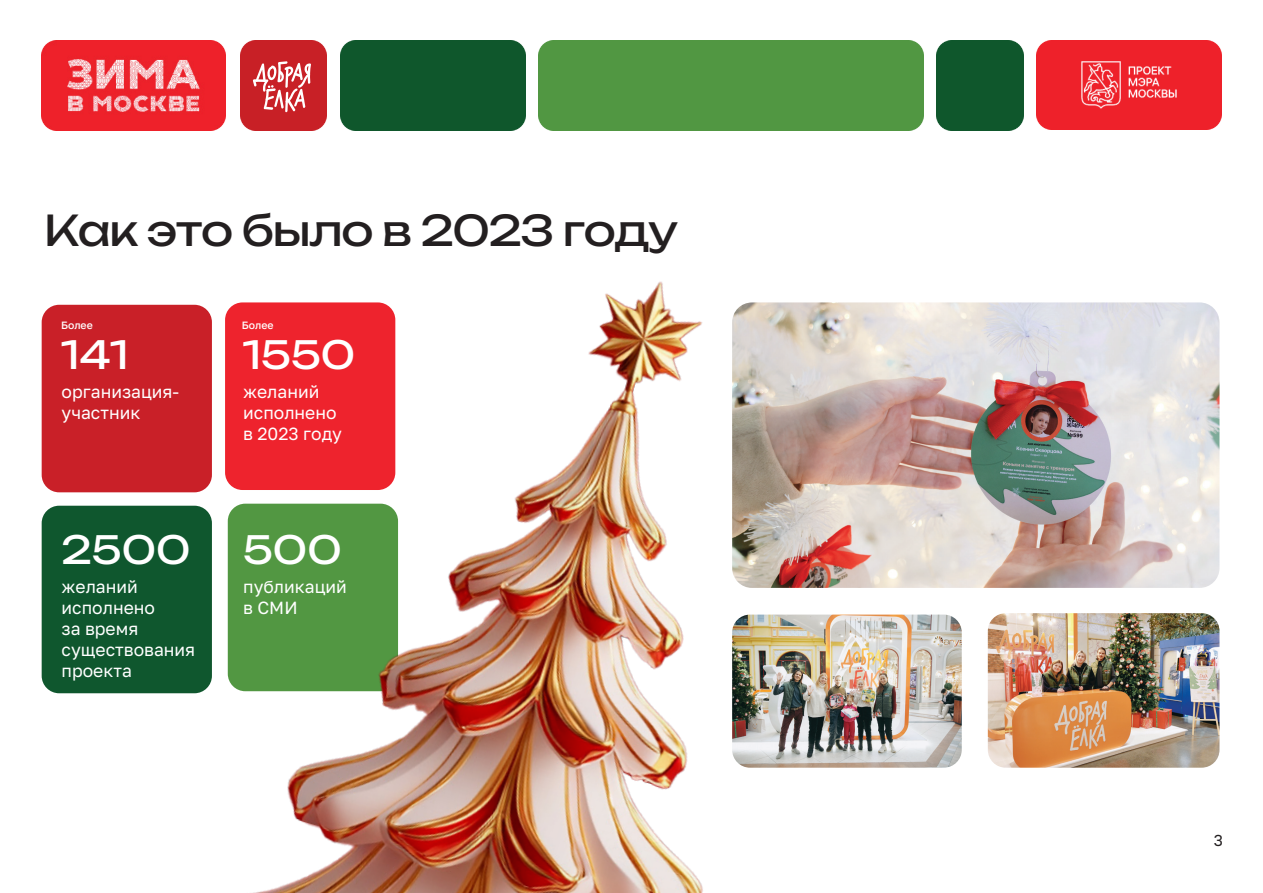
<style>
.page{position:relative;width:1263px;height:893px;background:#fff}
.page>*{position:absolute;margin:0;border:0;box-sizing:border-box;transform-origin:0 0}
.t1{font:42px "Unbounded";letter-spacing:-.03em;color:#231f20}
.t2{font:38.4px "Unbounded";color:#fff}
.t3{font:17.55px/21px "Golos Text VF";color:#fff}
.t4{font:15.75px "Golos Text";color:#231f20}
.t5{font:500 10.5px "Golos Text";color:#fff}
</style>
<div class="page">
<img style="left:42px;top:40px;width:184px;height:48px">
<img style="left:1036px;top:40px;width:186px;height:90px">
<div style="left:240px;top:40px;width:87px;height:48px;background:#c82026"></div>
<div style="left:937px;top:40px;width:86px;height:48px;background:#0f572c"></div>
<div style="left:340px;top:40px;width:185px;height:48px;background:#0f572c"></div>
<div style="left:539px;top:40px;width:384px;height:48px;background:#519742"></div>
<svg style="left:253px;top:61px;width:58px;height:27px"></svg>
<img style="left:1136px;top:302px;width:83px;height:286px">
<img style="left:1136px;top:613px;width:83px;height:155px">
<img style="left:41px;top:88px;width:1095px;height:805px">
<h1 class="t1" style="left:44px;top:196px;width:635px">Как это было в 2023 году</h1>
<p class="t5" style="left:61px;top:319px;width:33px">Более</p>
<p class="t5" style="left:242px;top:319px;width:33px">Более</p>
<h2 class="t2" style="left:62px;top:324px;width:69px">141</h2>
<p class="t3" style="left:62px;top:381px;width:119px">организация&shy;участник</p>
<h2 class="t2" style="left:62px;top:519px;width:130px">2500</h2>
<p class="t3" style="left:62px;top:576px;width:135px">желаний исполнено<br>за время существования проекта</p>
<h2 class="t2" style="left:243px;top:324px;width:114px">1550</h2>
<p class="t3" style="left:243px;top:381px;width:100px">желаний исполнено в 2023 году</p>
<h2 class="t2" style="left:243px;top:519px;width:100px">500</h2>
<p class="t3" style="left:243px;top:576px;width:105px">публикаций в СМИ</p>
<p class="t4" style="left:1214px;top:831px;width:11px">3</p>
</div>
